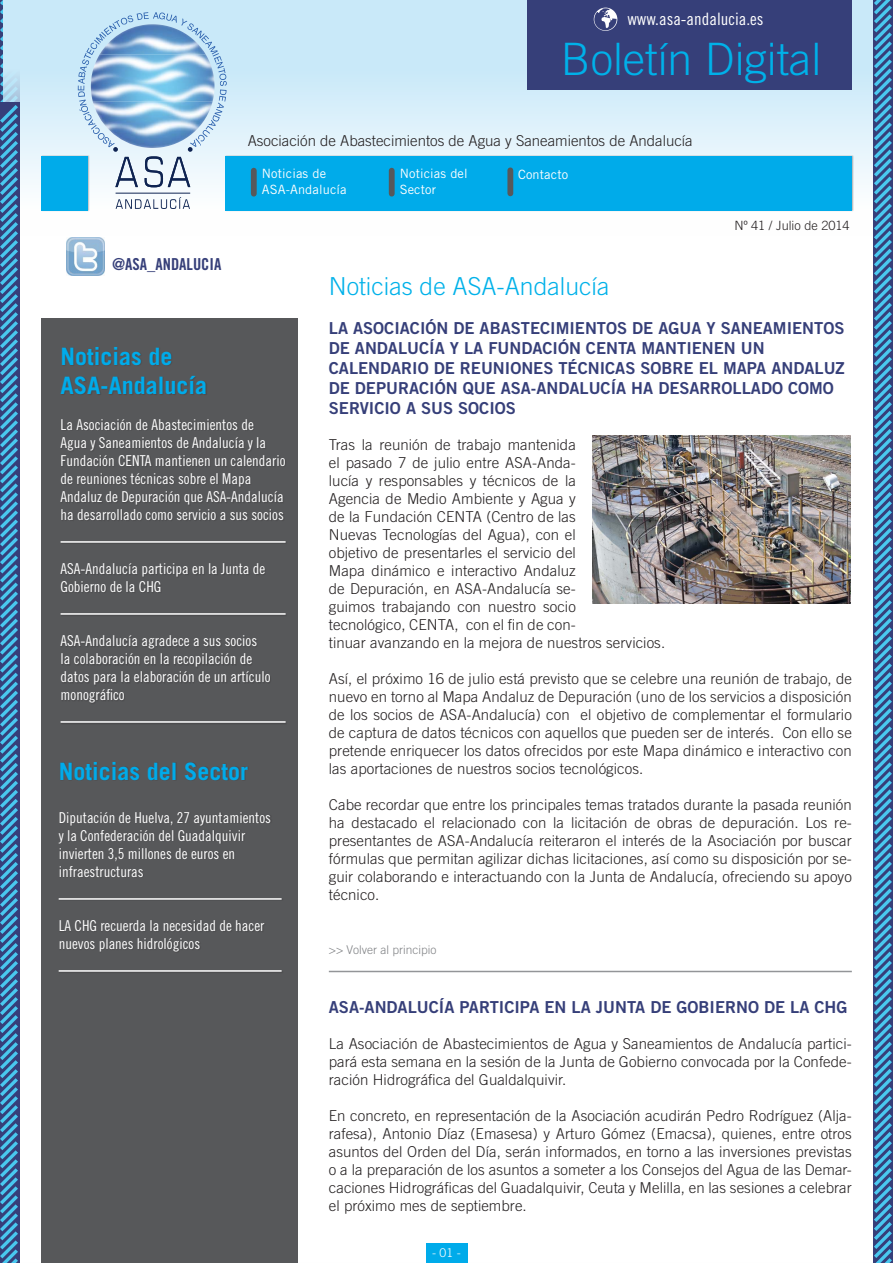
<style>
.page{position:relative;width:893px;height:1263px;background:#fff}
.page>*{position:absolute;margin:0;border:0;box-sizing:border-box;transform-origin:0 0}
.t1{font:300 44.7px "Trade Gothic";color:#00b1e9}
.t2{font:300 24.75px "Trade Gothic";color:#00b1e9}
.t3{font:700 24px "Trade Gothic";color:#00abea}
.t4{font:17.1px "Trade Gothic Cond Eighteen";color:#fff}
.t5{font:16.5px/19.8px "Trade Gothic Bold Two";color:#363f79}
.t6{font:16.5px "Trade Gothic Bold Cond Twenty";color:#363f79}
.t7{font:300 15px/18px "Trade Gothic";letter-spacing:.005em;color:#231f20;text-align:justify}
.t8{font:15px/18px "Trade Gothic Cond Eighteen";color:#fff}
.t9{font:12.75px "Trade Gothic";letter-spacing:.01em;color:#fff}
.t10{font:300 12.75px "Trade Gothic";color:#231f20}
.t11{font:300 12px "Trade Gothic";color:#808285}
.t12{font:300 12px "Trade Gothic";color:#fff}
</style>
<div class="page">
<div style="left:3px;top:0;width:890px;height:236px;background:linear-gradient(to bottom,#bde4f8,#fffefd)"></div>
<div style="left:527px;top:0;width:325px;height:90px;background:#363f79"></div>
<div style="left:225px;top:156px;width:628px;height:56px;background:#00abea"></div>
<div style="left:41px;top:319px;width:257px;height:944px;background:#57585a"></div>
<hr style="left:329px;top:971px;width:523px;height:1px;background:#939598">
<img style="left:66px;top:237px;width:39px;height:39px">
<div style="left:41px;top:156px;width:48px;height:56px;background:#00abea"></div>
<div style="left:251px;top:171px;width:6px;height:23px;background:#57585a"></div>
<div style="left:389px;top:171px;width:6px;height:23px;background:#57585a"></div>
<svg style="left:594px;top:8px;width:23px;height:23px"></svg>
<svg style="left:0;top:0;width:22px;height:1263px"></svg>
<svg style="left:870px;top:0;width:23px;height:1263px"></svg>
<svg style="left:116px;top:197px;width:74px;height:12px"></svg>
<hr style="left:116px;top:193px;width:74px;height:1px;background:#0f2452">
<svg style="left:78px;top:12px;width:149px;height:175px"></svg>
<div style="left:507px;top:170px;width:6px;height:23px;background:#57585a"></div>
<div style="left:61px;top:762px;width:188px;height:20px;background:#535355"></div>
<hr style="left:59px;top:898px;width:223px;height:2px;background:#fff">
<hr style="left:59px;top:970px;width:223px;height:2px;background:#fff">
<hr style="left:61px;top:541px;width:225px;height:2px;background:#fff">
<hr style="left:61px;top:613px;width:225px;height:2px;background:#fff">
<hr style="left:61px;top:721px;width:225px;height:2px;background:#fff">
<img style="left:593px;top:436px;width:257px;height:168px">
<div style="left:426px;top:1243px;width:41px;height:20px;background:#00abea"></div>
<p class="t4" style="left:627px;top:9px;width:138px">www.asa-andalucia.es</p>
<p class="t1" style="left:561px;top:33px;width:262px">Boletín Digital</p>
<p class="t7" style="left:248px;top:131px;width:447px">Asociación de Abastecimientos de Agua y Saneamientos de Andalucía</p>
<p class="t6" style="left:112px;top:254px;width:111px">@ASA_ANDALUCIA</p>
<p class="t9" style="left:262px;top:166px;width:66px">Noticias de</p>
<p class="t9" style="left:262px;top:181px;width:86px">ASA-Andalucía</p>
<p class="t9" style="left:400px;top:166px;width:69px">Noticias del</p>
<p class="t9" style="left:400px;top:181px;width:38px">Sector</p>
<p class="t9" style="left:518px;top:166px;width:51px">Contacto</p>
<p class="t10" style="left:735px;top:218px;width:117px">Nº 41 / Julio de 2014</p>
<p class="t3" style="left:61px;top:342px;width:114px">Noticias de</p>
<p class="t3" style="left:61px;top:371px;width:148px">ASA-Andalucía</p>
<p class="t8" style="left:61px;top:415px;width:226px">La Asociación de Abastecimientos de<br>Agua y Saneamientos de Andalucía y la Fundación CENTA mantienen un calendario de reuniones técnicas sobre el Mapa Andaluz de Depuración que ASA-Andalucía ha desarrollado como servicio a sus socios</p>
<p class="t8" style="left:61px;top:559px;width:206px">ASA-Andalucía participa en la Junta de<br>Gobierno de la CHG</p>
<p class="t8" style="left:61px;top:631px;width:211px">ASA-Andalucía agradece a sus socios la colaboración en la recopilación de datos para la elaboración de un artículo monográfico</p>
<p class="t3" style="left:59px;top:756px;width:191px">Noticias del Sector</p>
<p class="t8" style="left:59px;top:808px;width:214px">Diputación de Huelva, 27 ayuntamientos y la Confederación del Guadalquivir invierten 3,5 millones de euros en infraestructuras</p>
<p class="t8" style="left:59px;top:916px;width:207px">LA CHG recuerda la necesidad de hacer nuevos planes hidrológicos</p>
<p class="t2" style="left:329px;top:271px;width:282px">Noticias de ASA-Andalucía</p>
<p class="t5" style="left:329px;top:318px;width:517px">LA ASOCIACIÓN DE ABASTECIMIENTOS DE AGUA Y SANEAMIENTOS DE ANDALUCÍA Y LA FUNDACIÓN CENTA MANTIENEN UN CALENDARIO DE REUNIONES TÉCNICAS SOBRE EL MAPA ANDALUZ DE DEPURACIÓN QUE ASA-ANDALUCÍA HA DESARROLLADO COMO SERVICIO A SUS SOCIOS</p>
<p class="t7" style="left:329px;top:435px;width:338px;text-align:left">Tras la reunión de trabajo mantenida<br>el pasado 7 de julio entre ASA-Anda-<br>lucía y responsables y técnicos de la<br>Agencia de Medio Ambiente y Agua y<br>de la Fundación CENTA (Centro de las<br>Nuevas Tecnologías del Agua), con el<br>objetivo de presentarles el servicio del<br>Mapa dinámico e interactivo Andaluz<br>de Depuración, en ASA-Andalucía se-<br>guimos trabajando con nuestro socio<br>tecnológico, CENTA, con el fin de con-<br>tinuar avanzando en la mejora de nuestros servicios.</p>
<p class="t7" style="left:329px;top:669px;width:525px">Así, el próximo 16 de julio está previsto que se celebre una reunión de trabajo, de nuevo en torno al Mapa Andaluz de Depuración (uno de los servicios a disposición de los socios de ASA-Andalucía) con el objetivo de complementar el formulario de captura de datos técnicos con aquellos que pueden ser de interés. Con ello se pretende enriquecer los datos ofrecidos por este Mapa dinámico e interactivo con las aportaciones de nuestros socios tecnológicos.</p>
<p class="t7" style="left:329px;top:795px;width:525px">Cabe recordar que entre los principales temas tratados durante la pasada reunión ha destacado el relacionado con la licitación de obras de depuración. Los re&shy;presentantes de ASA-Andalucía reiteraron el interés de la Asociación por buscar fórmulas que permitan agilizar dichas licitaciones, así como su disposición por se&shy;guir colaborando e interactuando con la Junta de Andalucía, ofreciendo su apoyo técnico.</p>
<p class="t11" style="left:329px;top:942px;width:109px">&gt;&gt; Volver al principio</p>
<p class="t5" style="left:329px;top:997px;width:520px">ASA-ANDALUCÍA PARTICIPA EN LA JUNTA DE GOBIERNO DE LA CHG</p>
<p class="t7" style="left:329px;top:1034px;width:524px">La Asociación de Abastecimientos de Agua y Saneamientos de Andalucía partici&shy;pará esta semana en la sesión de la Junta de Gobierno convocada por la Confede&shy;ración Hidrográfica del Gualdalquivir.</p>
<p class="t7" style="left:329px;top:1106px;width:524px">En concreto, en representación de la Asociación acudirán Pedro Rodríguez (Alja&shy;rafesa), Antonio Díaz (Emasesa) y Arturo Gómez (Emacsa), quienes, entre otros asuntos del Orden del Día, serán informados, en torno a las inversiones previstas o a la preparación de los asuntos a someter a los Consejos del Agua de las Demar&shy;caciones Hidrográficas del Guadalquivir, Ceuta y Melilla, en las sesiones a celebrar el próximo mes de septiembre.</p>
<p class="t12" style="left:432px;top:1246px;width:30px">- 01 -</p>
</div>
